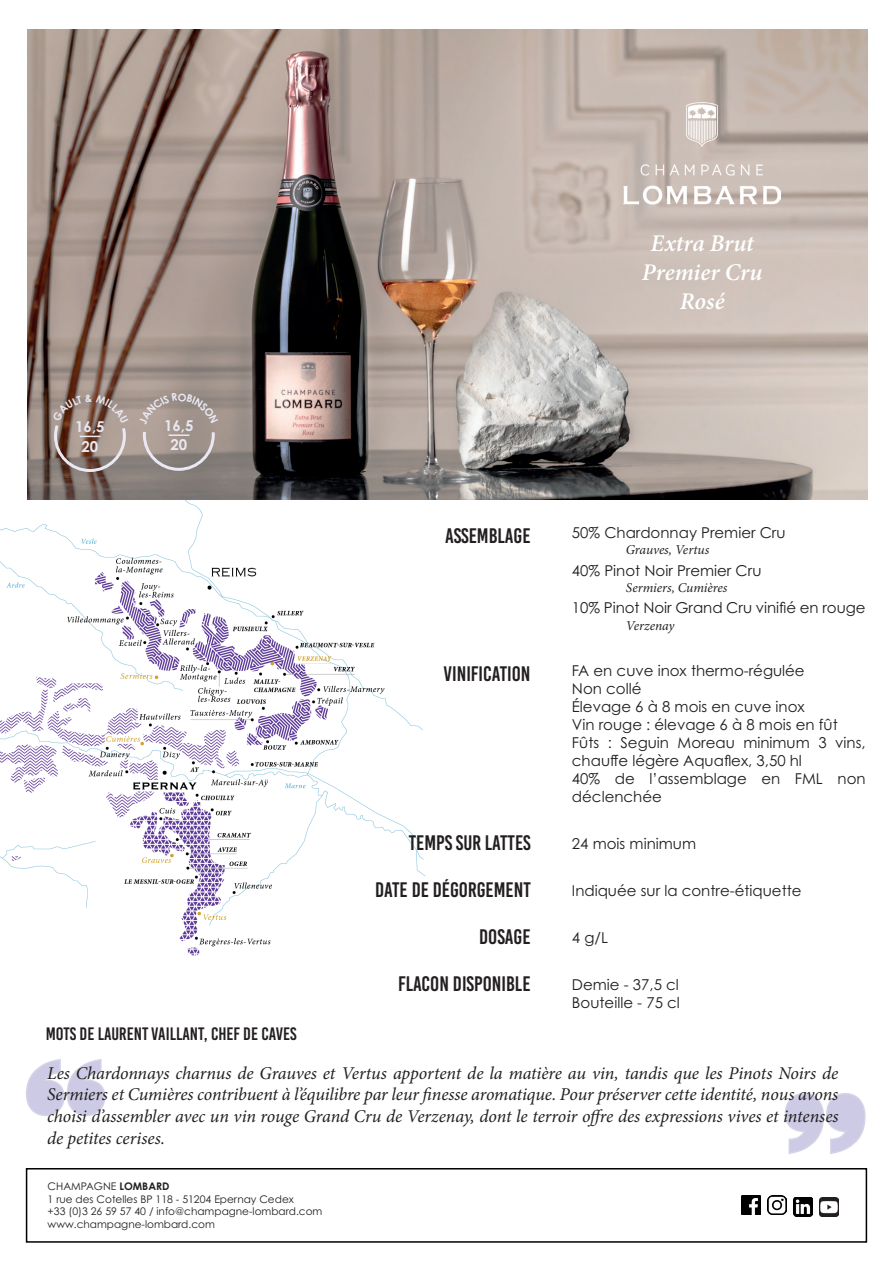
<style>
.page{position:relative;width:893px;height:1263px;background:#fff}
.page>*{position:absolute;margin:0;border:0;box-sizing:border-box;transform-origin:0 0}
.t1{font:italic 600 24px/28.8px "Minion Pro";color:#fff;text-align:center}
.t2{font:21px "Bebas Kai";color:#231f20}
.t3{font:italic 18px/21.6px "Minion Pro";letter-spacing:-.01em;color:#231f20;text-align:justify}
.t4{font:18px "Bebas Kai";color:#231f20}
.t5{font:15px/18px "Century Gothic Pro";color:#231f20}
.t6{font:700 15px/19.5px "Century Gothic Pro";color:#e8e8f3;text-align:center}
.t7{font:italic 13.5px "Minion Pro";letter-spacing:-.005em;color:#231f20}
.t8{font:10.5px/12.6px "Century Gothic Pro";color:#231f20}
.s1{font-weight:700}
</style>
<div class="page">
<img style="left:0;top:472px;width:426px;height:484px">
<img style="left:28px;top:30px;width:839px;height:470px">
<div style="left:304px;top:501px;width:137px;height:91px;background:#fff"></div>
<img style="left:624px;top:102px;width:157px;height:102px">
<div style="left:26px;top:1168px;width:841px;height:75px;border:2px solid #000001"></div>
<img style="left:767px;top:1196px;width:19px;height:19px">
<img style="left:742px;top:1196px;width:19px;height:19px">
<img style="left:819px;top:1197px;width:19px;height:19px">
<img style="left:793px;top:1197px;width:20px;height:19px">
<svg style="left:26px;top:1059px;width:80px;height:57px"></svg>
<svg style="left:784px;top:1093px;width:82px;height:61px"></svg>
<svg style="left:52px;top:395px;width:76px;height:78px;background:#937e74"></svg>
<svg style="left:139px;top:393px;width:79px;height:79px;background:#a0948f"></svg>
<p class="t6" style="left:75px;top:417px;width:31px">16,5<br>20</p>
<p class="t6" style="left:164px;top:415px;width:31px">16,5<br>20</p>
<p class="t4" style="left:46px;top:1024px;width:252px">MOTS DE LAURENT VAILLANT, CHEF DE CAVES</p>
<h1 class="t1" style="left:642px;top:229px;width:122px">Extra Brut<br>Premier Cru<br>Rosé</h1>
<h2 class="t2" style="left:445px;top:524px;width:87px">ASSEMBLAGE</h2>
<h2 class="t2" style="left:443px;top:663px;width:89px">VINIFICATION</h2>
<h2 class="t2" style="left:409px;top:832px;width:123px">TEMPS SUR LATTES</h2>
<h2 class="t2" style="left:375px;top:879px;width:157px">DATE DE DÉGORGEMENT</h2>
<h2 class="t2" style="left:479px;top:925px;width:53px">DOSAGE</h2>
<h2 class="t2" style="left:398px;top:972px;width:134px">FLACON DISPONIBLE</h2>
<p class="t5" style="left:572px;top:523px;width:215px">50% Chardonnay Premier Cru</p>
<p class="t7" style="left:626px;top:540px;width:85px">Grauves, Vertus</p>
<p class="t5" style="left:572px;top:561px;width:191px">40% Pinot Noir Premier Cru</p>
<p class="t7" style="left:626px;top:578px;width:103px">Sermiers, Cumières</p>
<p class="t5" style="left:572px;top:599px;width:295px">10% Pinot Noir Grand Cru vinifié en rouge</p>
<p class="t7" style="left:626px;top:616px;width:50px">Verzenay</p>
<p class="t5" style="left:572px;top:662px;width:295px">FA en cuve inox thermo-régulée<br>Non collé<br>Élevage 6 à 8 mois en cuve inox<br>Vin rouge : élevage 6 à 8 mois en fût<br>Fûts : Seguin Moreau minimum 3 vins, chauffe légère Aquaflex, 3,50 hl<br>40% de l’assemblage en FML non déclenchée</p>
<p class="t5" style="left:572px;top:835px;width:126px">24 mois minimum</p>
<p class="t5" style="left:572px;top:881px;width:231px">Indiquée sur la contre-étiquette</p>
<p class="t5" style="left:572px;top:928px;width:38px">4 g/L</p>
<p class="t5" style="left:572px;top:975px;width:109px">Demie - 37,5 cl<br>Bouteille - 75 cl</p>
<p class="t3" style="left:47px;top:1062px;width:793px">Les Chardonnays charnus de Grauves et Vertus apportent de la matière au vin, tandis que les Pinots Noirs de Sermiers et Cumières contribuent à l’équilibre par leur finesse aromatique. Pour préserver cette identité, nous avons choisi d’assembler avec un vin rouge Grand Cru de Verzenay, dont le terroir offre des expressions vives et intenses de petites cerises.</p>
<p class="t8" style="left:48px;top:1180px;width:276px">CHAMPAGNE <span class="s1">LOMBARD<br></span>1 rue des Cotelles BP 118 - 51204 Epernay Cedex<br>+33 (0)3 26 59 57 40 / info@champagne-lombard.com www.champagne-lombard.com</p>
</div>
